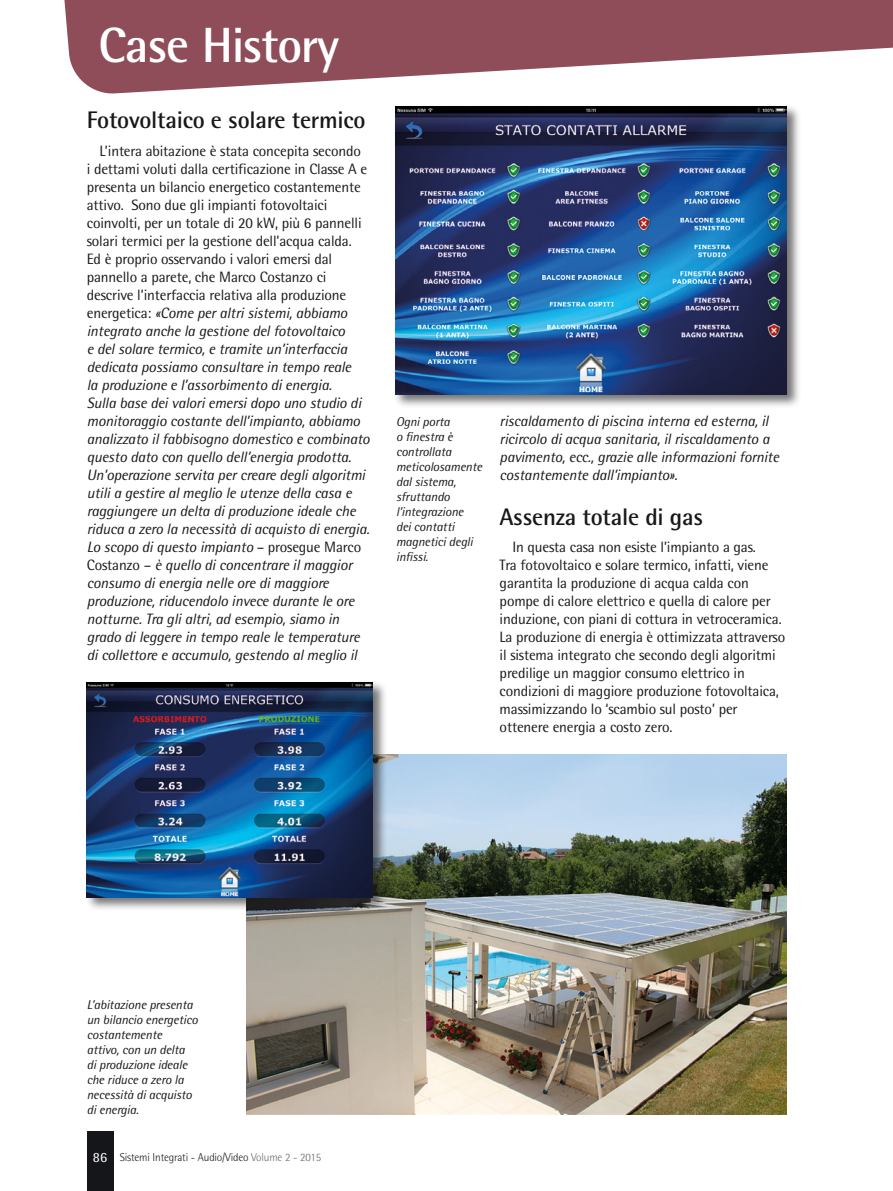
<style>
.page{position:relative;width:893px;height:1191px;background:#fff}
.page>*{position:absolute;margin:0;border:0;box-sizing:border-box;transform-origin:0 0}
.q_azienda{font:700 49.5px "Rotis Semi Sans";letter-spacing:-.025em;color:#fff}
.q_titolino_singolo{font:700 24px "Rotis Semi Sans";letter-spacing:-.01em;color:#1a1718}
.q_testo{font:italic 15px/18px "Rotis Semi Sans";letter-spacing:-.01em;color:#1a1718}
.q_testo-2{font:15px/18px "Rotis Semi Sans";letter-spacing:-.01em;color:#1a1718}
.Normale{font:14.1px "Rotis Semi Sans";color:#fff}
.q_didascalia_nuova{font:italic 12.75px/15px "Rotis Semi Sans";letter-spacing:-.01em;color:#1a1718}
.Normale-2{font:300 11.25px "Rotis Semi Sans";letter-spacing:-.015em;color:#1a1718}
.s1{font-style:normal}
.s2{color:#696a6c}
</style>
<div class="page">
<div style="left:87px;top:1131px;width:26px;height:60px;background:#151619"></div>
<svg style="left:64px;top:0;width:828px;height:94px;fill:#8e4d58"></svg>
<svg style="left:892px;top:0;width:1px;height:48px"></svg>
<div style="left:393px;top:104px;width:408px;height:305px;background:#1a1718;opacity:.6"></div>
<img style="left:395px;top:106px;width:392px;height:288px">
<img style="left:246px;top:754px;width:541px;height:360px">
<div style="left:85px;top:680px;width:302px;height:231px;background:#1a1718;opacity:.6"></div>
<img style="left:87px;top:682px;width:286px;height:215px">
<p class="q_azienda" style="left:98px;top:15px;width:242px">Case History</p>
<p class="q_titolino_singolo" style="left:87px;top:105px;width:280px">Fotovoltaico e solare termico</p>
<p class="q_testo" style="left:87px;top:142px;width:284px;text-indent:13px"><span class="s1">L’intera abitazione è stata concepita secondo<br>i dettami voluti dalla certificazione in Classe A e presenta un bilancio energetico costantemente attivo. Sono due gli impianti fotovoltaici coinvolti, per un totale di 20 kW, più 6 pannelli solari termici per la gestione dell’acqua calda.<br>Ed è proprio osservando i valori emersi dal pannello a parete, che Marco Costanzo ci descrive l’interfaccia relativa alla produzione energetica:</span> «Come per altri sistemi, abbiamo integrato anche la gestione del fotovoltaico<br>e del solare termico, e tramite un’interfaccia dedicata possiamo consultare in tempo reale<br>la produzione e l’assorbimento di energia.<br>Sulla base dei valori emersi dopo uno studio di monitoraggio costante dell’impianto, abbiamo analizzato il fabbisogno domestico e combinato questo dato con quello dell’energia prodotta.<br>Un’operazione servita per creare degli algoritmi utili a gestire al meglio le utenze della casa e raggiungere un delta di produzione ideale che riduca a zero la necessità di acquisto di energia.<br>Lo scopo di questo impianto <span class="s1">– prosegue Marco Costanzo –</span> è quello di concentrare il maggior consumo di energia nelle ore di maggiore produzione, riducendolo invece durante le ore notturne. Tra gli altri, ad esempio, siamo in grado di leggere in tempo reale le temperature di collettore e accumulo, gestendo al meglio il</p>
<p class="q_didascalia_nuova" style="left:396px;top:414px;width:88px">Ogni porta<br>o finestra è controllata meticolosamente dal sistema, sfruttando l’integrazione<br>dei contatti magnetici degli infissi.</p>
<p class="q_testo" style="left:500px;top:412px;width:281px">riscaldamento di piscina interna ed esterna, il ricircolo di acqua sanitaria, il riscaldamento a pavimento, ecc., grazie alle informazioni fornite costantemente dall’impianto».</p>
<p class="q_titolino_singolo" style="left:500px;top:502px;width:205px">Assenza totale di gas</p>
<p class="q_testo-2" style="left:500px;top:538px;width:287px;text-indent:13px">In questa casa non esiste l’impianto a gas.<br>Tra fotovoltaico e solare termico, infatti, viene garantita la produzione di acqua calda con pompe di calore elettrico e quella di calore per induzione, con piani di cottura in vetroceramica.<br>La produzione di energia è ottimizzata attraverso il sistema integrato che secondo degli algoritmi predilige un maggior consumo elettrico in condizioni di maggiore produzione fotovoltaica, massimizzando lo ‘scambio sul posto’ per ottenere energia a costo zero.</p>
<p class="q_didascalia_nuova" style="left:87px;top:997px;width:112px">L’abitazione presenta un bilancio energetico costantemente<br>attivo, con un delta<br>di produzione ideale che riduce a zero la necessità di acquisto di energia.</p>
<p class="Normale" style="left:93px;top:1148px;width:16px">86</p>
<p class="Normale-2" style="left:120px;top:1150px;width:203px">Sistemi Integrati - Audio/Video <span class="s2">Volume 2 - 2015</span></p>
</div>
